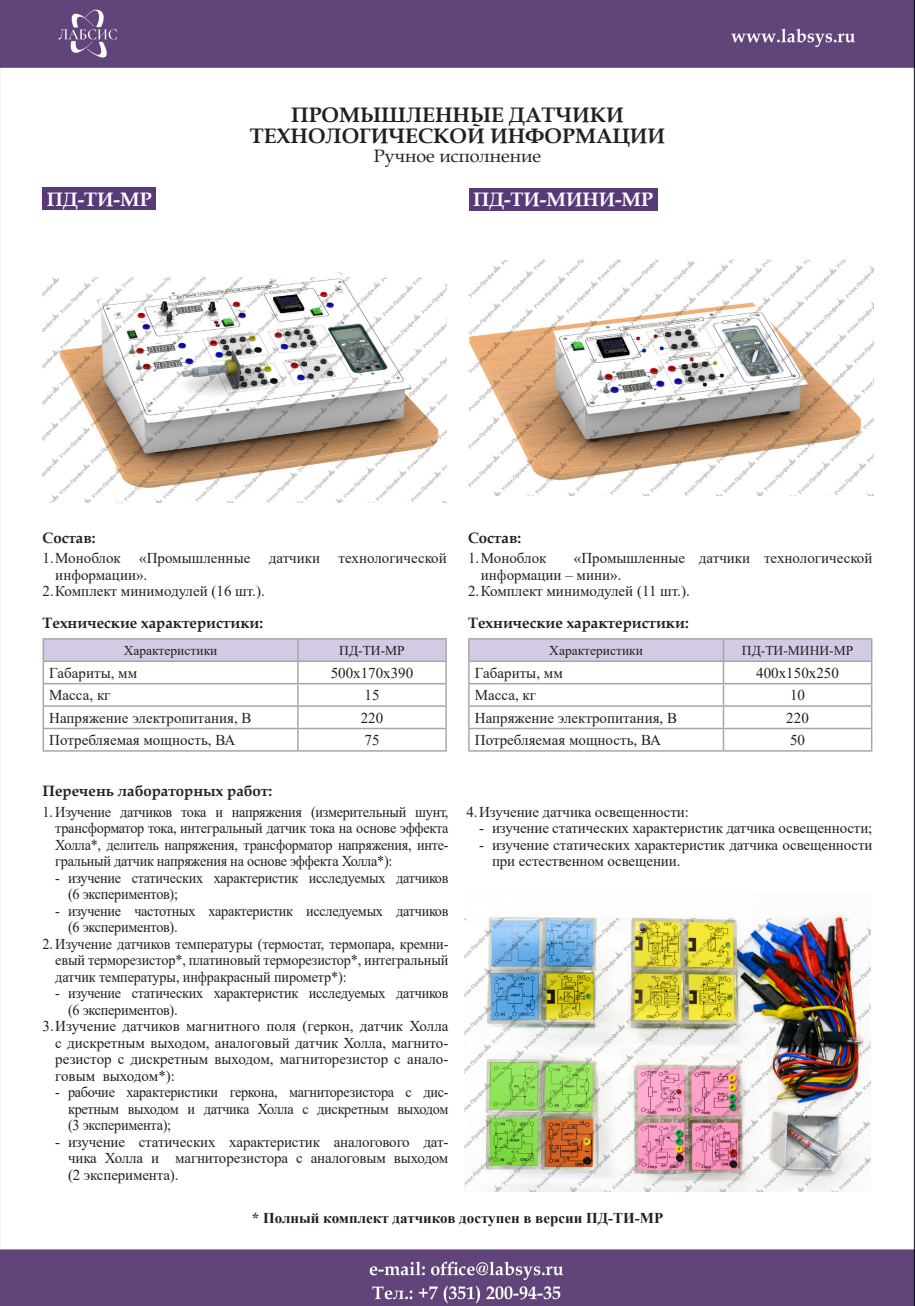
<style>
.page{position:relative;width:915px;height:1306px;background:#fff}
.page>*{position:absolute;margin:0;border:0;box-sizing:border-box;transform-origin:0 0}
.t1{font:700 21px/21px "Book Antiqua";color:#231f20;text-align:center}
.t2{font:700 19.5px "Book Antiqua";color:#fff}
.t3{font:18px "Book Antiqua";color:#231f20}
.t4{font:15px/16.5px "Times New Roman";letter-spacing:-.01em;color:#231f20;text-align:justify}
.t5{font:15px/16.5px "Times New Roman";letter-spacing:-.01em;color:#231f20;text-align:justify;scale:.95 1}
.t6{font:700 15px "Book Antiqua";color:#231f20}
.t7{font:700 15px "Times New Roman";color:#231f20}
.t8{font:13.5px "Times New Roman";color:#231f20}
</style>
<div class="page">
<img style="left:0;top:0;width:914px;height:1305px">
<div style="left:43px;top:187px;width:113px;height:23px;background:#593a79"></div>
<div style="left:468px;top:188px;width:189px;height:22px;background:#593a79"></div>
<hr style="left:43px;top:638px;width:255px;height:1px;background:#a8a5aa">
<hr style="left:298px;top:638px;width:148px;height:1px;background:#a8a5aa">
<svg style="left:43px;top:639px;width:403px;height:111px"></svg>
<hr style="left:43px;top:750px;width:255px;height:1px;background:#a8a5aa">
<hr style="left:298px;top:750px;width:148px;height:1px;background:#a8a5aa">
<hr style="left:468px;top:638px;width:255px;height:1px;background:#a8a5aa">
<hr style="left:723px;top:638px;width:149px;height:1px;background:#a8a5aa">
<hr style="left:870px;top:639px;width:2px;height:21px;background:#a8a5aa">
<hr style="left:723px;top:660px;width:149px;height:2px;background:#a8a5aa">
<hr style="left:870px;top:662px;width:2px;height:21px;background:#a8a5aa">
<hr style="left:723px;top:683px;width:149px;height:1px;background:#a8a5aa">
<hr style="left:870px;top:684px;width:2px;height:21px;background:#a8a5aa">
<hr style="left:723px;top:705px;width:149px;height:1px;background:#a8a5aa">
<hr style="left:870px;top:706px;width:2px;height:21px;background:#a8a5aa">
<svg style="left:468px;top:639px;width:403px;height:111px"></svg>
<hr style="left:723px;top:727px;width:149px;height:2px;background:#a8a5aa">
<hr style="left:722px;top:729px;width:2px;height:21px;background:#a8a5aa">
<hr style="left:870px;top:729px;width:2px;height:21px;background:#a8a5aa">
<hr style="left:468px;top:750px;width:255px;height:1px;background:#a8a5aa">
<hr style="left:723px;top:750px;width:149px;height:1px;background:#a8a5aa">
<img style="left:43px;top:259px;width:403px;height:244px">
<img style="left:468px;top:255px;width:404px;height:240px">
<img style="left:465px;top:893px;width:405px;height:298px">
<h1 class="t1" style="left:250px;top:104px;width:417px">ПРОМЫШЛЕННЫЕ ДАТЧИКИ<br>ТЕХНОЛОГИЧЕСКОЙ ИНФОРМАЦИИ</h1>
<p class="t3" style="left:374px;top:143px;width:168px">Ручное исполнение</p>
<h2 class="t2" style="left:47px;top:186px;width:106px">ПД-ТИ-МР</h2>
<h2 class="t2" style="left:473px;top:186px;width:181px">ПД-ТИ-МИНИ-МР</h2>
<p class="t6" style="left:43px;top:527px;width:55px">Состав:</p>
<p class="t6" style="left:468px;top:527px;width:55px">Состав:</p>
<p class="t4" style="left:43px;top:549px;width:405px">1.Моноблок «Промышленные датчики технологической</p>
<p class="t4" style="left:55px;top:566px;width:93px">информации».</p>
<p class="t4" style="left:43px;top:582px;width:224px">2.Комплект минимодулей (16 шт.).</p>
<p class="t4" style="left:468px;top:549px;width:80px">1.Моноблок</p>
<p class="t4" style="left:573px;top:549px;width:300px">«Промышленные датчики технологической</p>
<p class="t4" style="left:480px;top:566px;width:142px">информации – мини».</p>
<p class="t4" style="left:468px;top:582px;width:223px">2.Комплект минимодулей (11 шт.).</p>
<p class="t6" style="left:43px;top:612px;width:222px">Технические характеристики:</p>
<p class="t6" style="left:468px;top:612px;width:222px">Технические характеристики:</p>
<p class="t8" style="left:124px;top:640px;width:95px">Характеристики</p>
<p class="t8" style="left:339px;top:640px;width:67px">ПД-ТИ-МР</p>
<p class="t4" style="left:49px;top:664px;width:89px">Габариты, мм</p>
<p class="t4" style="left:330px;top:664px;width:84px">500х170х390</p>
<p class="t4" style="left:49px;top:686px;width:63px">Масса, кг</p>
<p class="t4" style="left:364px;top:686px;width:16px">15</p>
<p class="t4" style="left:49px;top:708px;width:204px">Напряжение электропитания, В</p>
<p class="t4" style="left:360px;top:708px;width:24px">220</p>
<p class="t4" style="left:49px;top:731px;width:187px">Потребляемая мощность, ВА</p>
<p class="t4" style="left:364px;top:731px;width:16px">75</p>
<p class="t8" style="left:549px;top:640px;width:95px">Характеристики</p>
<p class="t8" style="left:741px;top:640px;width:113px">ПД-ТИ-МИНИ-МР</p>
<p class="t4" style="left:474px;top:664px;width:89px">Габариты, мм</p>
<p class="t4" style="left:756px;top:664px;width:84px">400х150х250</p>
<p class="t4" style="left:474px;top:686px;width:63px">Масса, кг</p>
<p class="t4" style="left:789px;top:686px;width:16px">10</p>
<p class="t4" style="left:474px;top:708px;width:204px">Напряжение электропитания, В</p>
<p class="t4" style="left:786px;top:708px;width:24px">220</p>
<p class="t4" style="left:474px;top:731px;width:187px">Потребляемая мощность, ВА</p>
<p class="t4" style="left:789px;top:731px;width:16px">50</p>
<p class="t6" style="left:43px;top:780px;width:231px">Перечень лабораторных работ:</p>
<p class="t5" style="left:55px;top:802px;width:415px;text-indent:-13px">1. Изучение датчиков тока и напряжения (измерительный шунт, трансформатор тока, интегральный датчик тока на основе эффекта Холла*, делитель напряжения, трансформатор напряжения, инте&shy;гральный датчик напряжения на основе эффекта Холла*):</p>
<p class="t5" style="left:68px;top:868px;width:402px;text-indent:-13px">- изучение статических характеристик исследуемых датчиков (6 экспериментов);</p>
<p class="t5" style="left:68px;top:901px;width:402px;text-indent:-13px">- изучение частотных характеристик исследуемых датчиков (6 экспериментов).</p>
<p class="t5" style="left:55px;top:934px;width:415px;text-indent:-13px">2. Изучение датчиков температуры (термостат, термопара, кремни&shy;евый терморезистор*, платиновый терморезистор*, интегральный датчик температуры, инфракрасный пирометр*):</p>
<p class="t5" style="left:55px;top:984px;width:415px">- изучение статических характеристик исследуемых датчиков</p>
<p class="t5" style="left:68px;top:1000px;width:117px">(6 экспериментов).</p>
<p class="t4" style="left:43px;top:1017px;width:407px">3.Изучение датчиков магнитного поля (геркон, датчик Холла</p>
<p class="t4" style="left:55px;top:1033px;width:394px">с дискретным выходом, аналоговый датчик Холла, магнито-</p>
<p class="t4" style="left:55px;top:1050px;width:394px">резистор с дискретным выходом, магниторезистор с анало-</p>
<p class="t4" style="left:55px;top:1066px;width:121px">говым выходом*):</p>
<p class="t5" style="left:68px;top:1083px;width:402px;text-indent:-13px">- рабочие характеристики геркона, магниторезистора с дис&shy;кретным выходом и датчика Холла с дискретным выходом (3 эксперимента);</p>
<p class="t4" style="left:68px;top:1132px;width:382px;text-indent:-13px">- изучение статических характеристик аналогового дат&shy;чика Холла и магниторезистора с аналоговым выходом (2 эксперимента).</p>
<p class="t4" style="left:466px;top:802px;width:224px">4.Изучение датчика освещенности:</p>
<p class="t4" style="left:479px;top:819px;width:394px">- изучение статических характеристик датчика освещенности;</p>
<p class="t4" style="left:492px;top:835px;width:382px;text-indent:-13px">- изучение статических характеристик датчика освещенности при естественном освещении.</p>
<p class="t7" style="left:252px;top:1206px;width:413px">* Полный комплект датчиков доступен в версии ПД-ТИ-МР</p>
</div>
